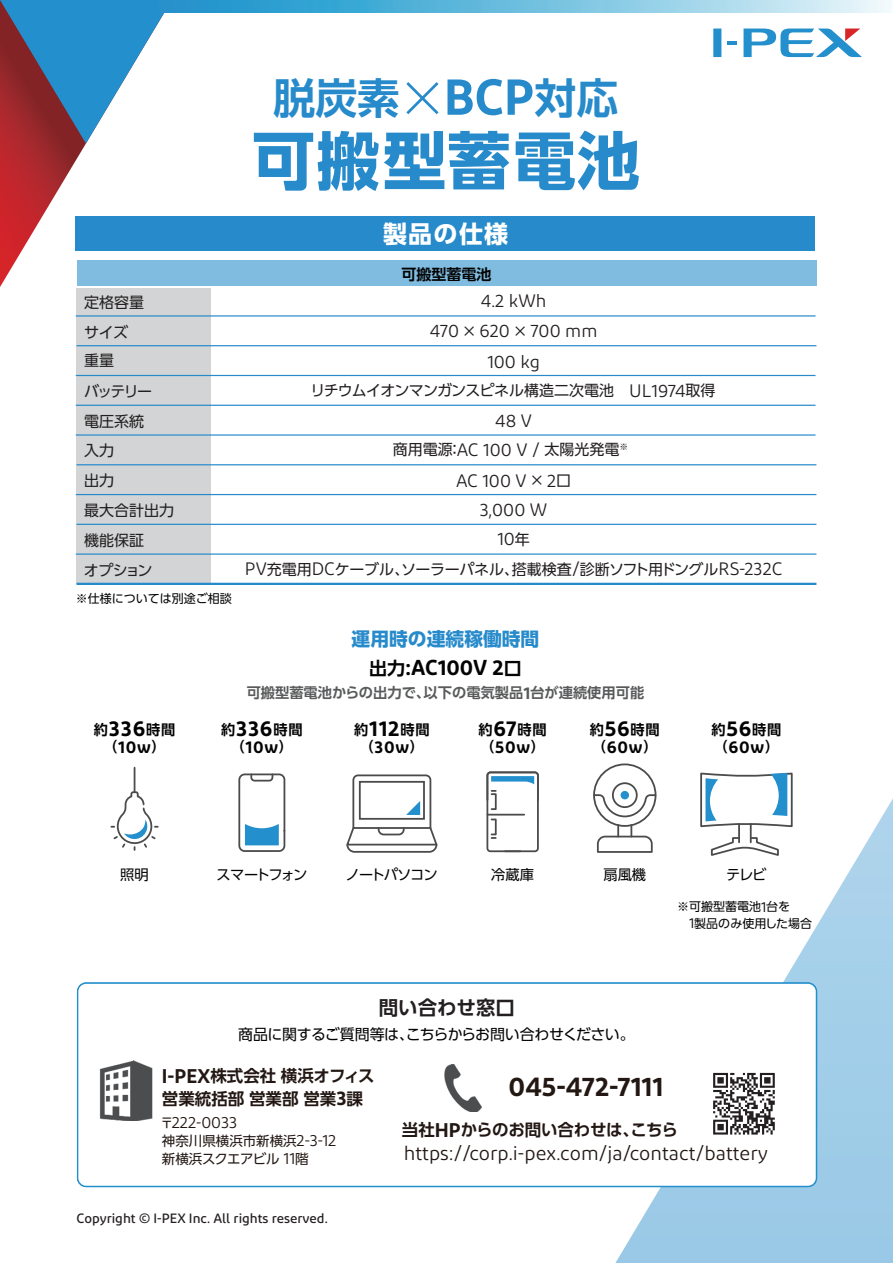
<style>
.page{position:relative;width:893px;height:1263px;background:#fff}
.page>*{position:absolute;margin:0;border:0;box-sizing:border-box;transform-origin:0 0}
.t1{font:700 63px "UD Shin Go Pro";letter-spacing:.02em;color:#268acb}
.t2{font:700 42px "UD Shin Go Pro De";color:#268acb}
.t3{font:600 27px "Diodrum";color:#221713}
.t4{font:700 24px "UD Shin Go Pro";letter-spacing:.055em;color:#fff}
.t5{font:600 21.6px "Diodrum";color:#030303}
.t6{font:19.8px "Diodrum";color:#221713}
.t7{font:700 19.5px "UD Shin Go Pro De";color:#231f20}
.t8{font:700 18.75px "UD Shin Go Pro";color:#268acb}
.t9{font:18px "Diodrum";color:#231f20}
.t10{font:600 17.1px "Diodrum";letter-spacing:.04em;color:#030303}
.t11{font:700 16.5px/22.5px "UD Shin Go Pro De";color:#221713}
.t12{font:700 16.5px "UD Shin Go Pro De";letter-spacing:-.02em;color:#221713}
.t13{font:16.2px "Diodrum";color:#221713}
.t14{font:15px "UD Shin Go Pro";letter-spacing:-.005em;color:#231f20}
.t15{font:15px "UD Shin Go Pro";letter-spacing:-.05em;color:#231f20}
.t16{font:15px "UD Shin Go Pro";letter-spacing:-.035em;color:#030303}
.t17{font:700 15px "UD Shin Go Pro De";color:#030303}
.t18{font:700 14.25px "UD Shin Go Pro De";letter-spacing:.05em;color:#030303}
.t19{font:700 14.25px "UD Shin Go Pro De";color:#595a5b}
.t20{font:14.25px "UD Shin Go Pro";letter-spacing:-.065em;color:#030303}
.t21{font:14.25px "UD Shin Go Pro";letter-spacing:-.125em;color:#030303}
.t22{font:500 13.5px "Diodrum";color:#231f20}
.t23{font:13.5px/18px "UD Shin Go Pro";color:#221713}
.t24{font:12px/16.5px "UD Shin Go Pro";color:#030303}
.s1{font-family:"Diodrum";font-weight:600;font-size:50.4px}
.s2{font-family:"UD Shin Go Pro";font-size:15px}
.s3{font-family:"Diodrum";font-size:18px}
.s4{font-family:"UD Shin Go Pro De";font-weight:700;font-size:18px}
.s5{font-family:"Diodrum";font-weight:600;font-size:17.1px}
.s6{font-family:"Diodrum";font-weight:600;font-size:21.6px}
.s7{font-family:"UD Shin Go Pro De";font-weight:700;font-size:14.25px}
.s8{font-family:"Diodrum";font-size:14.4px}
.s9{font-family:"Diodrum";font-weight:600;font-size:19.8px}
.s10{font-family:"UD Shin Go Pro";font-size:13.5px}
.s11{font-family:"Diodrum";font-size:16.2px}
</style>
<div class="page">
<svg style="left:615px;top:798px;width:278px;height:465px"></svg>
<svg style="left:0;top:143px;width:172px;height:144px"></svg>
<svg style="left:0;top:0;width:164px;height:143px"></svg>
<div style="left:713px;top:29px;width:8px;height:28px;background:#238fcc"></div>
<svg style="left:728px;top:41px;width:9px;height:4px"></svg>
<svg style="left:743px;top:29px;width:119px;height:28px"></svg>
<svg style="left:153px;top:0;width:738px;height:13px;background:#74c0e0"></svg>
<svg style="left:699px;top:772px;width:95px;height:85px"></svg>
<div style="left:238px;top:773px;width:47px;height:79px;border:2px solid #4c4b4b;border-radius:5px"></div>
<svg style="left:249px;top:773px;width:25px;height:9px"></svg>
<svg style="left:245px;top:824px;width:34px;height:21px"></svg>
<svg style="left:346px;top:774px;width:92px;height:79px"></svg>
<svg style="left:486px;top:771px;width:53px;height:82px"></svg>
<div style="left:593px;top:763px;width:63px;height:64px;border:2px solid #4c4b4b;border-radius:50%"></div>
<div style="left:612px;top:782px;width:26px;height:26px;border:2px solid #4c4b4b;border-radius:50%"></div>
<svg style="left:597px;top:825px;width:57px;height:29px"></svg>
<svg style="left:593px;top:793px;width:64px;height:25px"></svg>
<svg style="left:111px;top:768px;width:47px;height:82px"></svg>
<div style="left:77px;top:261px;width:739px;height:25px;background:#80bce0"></div>
<div style="left:77px;top:288px;width:134px;height:296px;background:#d2d4d5"></div>
<hr style="left:76px;top:315px;width:739px;height:2px;background:#268acb">
<hr style="left:77px;top:345px;width:739px;height:1px;background:#268acb">
<hr style="left:76px;top:375px;width:739px;height:1px;background:#268acb">
<hr style="left:76px;top:405px;width:739px;height:1px;background:#268acb">
<hr style="left:76px;top:434px;width:739px;height:2px;background:#268acb">
<hr style="left:77px;top:464px;width:739px;height:1px;background:#268acb">
<hr style="left:76px;top:494px;width:740px;height:1px;background:#268acb">
<hr style="left:77px;top:524px;width:739px;height:1px;background:#268acb">
<hr style="left:76px;top:553px;width:740px;height:2px;background:#268acb">
<hr style="left:77px;top:583px;width:739px;height:2px;background:#268acb">
<svg style="left:406px;top:82px;width:33px;height:33px"></svg>
<div style="left:78px;top:983px;width:738px;height:203px;background:#fff;border-radius:9px"></div>
<div style="left:77px;top:982px;width:740px;height:205px;border:1px solid #238fcc;border-radius:9px"></div>
<img style="left:99px;top:1060px;width:54px;height:60px">
<img style="left:444px;top:1064px;width:38px;height:48px">
<svg style="left:713px;top:1073px;width:62px;height:61px"></svg>
<div style="left:76px;top:217px;width:739px;height:34px;background:#268acb"></div>
<h2 class="t2" style="left:274px;top:63px;width:346px">脱炭素 <span class="s1">BCP</span>対応</h2>
<h1 class="t1" style="left:252px;top:109px;width:390px">可搬型蓄電池</h1>
<h3 class="t4" style="left:383px;top:214px;width:127px">製品の仕様</h3>
<p class="t17" style="left:401px;top:262px;width:91px">可搬型蓄電池</p>
<p class="t14" style="left:84px;top:290px;width:61px">定格容量</p>
<p class="t9" style="left:481px;top:290px;width:67px">4.2 kWh</p>
<p class="t14" style="left:84px;top:320px;width:46px">サイズ</p>
<p class="t9" style="left:430px;top:320px;width:169px">470 <span class="s2">×</span> 620 <span class="s2">×</span> 700 mm</p>
<p class="t14" style="left:84px;top:348px;width:31px">重量</p>
<p class="t9" style="left:487px;top:350px;width:54px">100 kg</p>
<p class="t14" style="left:84px;top:379px;width:70px">バッテリー</p>
<p class="t15" style="left:310px;top:378px;width:407px">リチウムイオンマンガンスピネル構造二次電池　<span class="s3">UL1974</span>取得</p>
<p class="t14" style="left:84px;top:409px;width:61px">電圧系統</p>
<p class="t9" style="left:495px;top:409px;width:38px">48 V</p>
<p class="t14" style="left:84px;top:439px;width:31px">入力</p>
<p class="t14" style="left:393px;top:438px;width:237px">商用電源：<span class="s3">AC 100 V /</span> 太陽光発電<sup>※</sup></p>
<p class="t14" style="left:84px;top:468px;width:31px">出力</p>
<p class="t9" style="left:456px;top:469px;width:117px">AC 100 V <span class="s2">×</span> 2<span class="s2">口</span></p>
<p class="t14" style="left:84px;top:498px;width:91px">最大合計出力</p>
<p class="t9" style="left:480px;top:499px;width:69px">3,000 W</p>
<p class="t14" style="left:84px;top:528px;width:61px">機能保証</p>
<p class="t9" style="left:497px;top:528px;width:34px">10<span class="s2">年</span></p>
<p class="t14" style="left:84px;top:558px;width:70px">オプション</p>
<p class="t14" style="left:245px;top:557px;width:539px"><span class="s3">PV</span>充電用<span class="s3">DC</span>ケーブル、ソーラーパネル、搭載検査<span class="s3">/</span>診断ソフト用ドングル<span class="s3">RS-232C</span></p>
<p class="t24" style="left:76px;top:590px;width:157px">※仕様については別途ご相談</p>
<p class="t8" style="left:352px;top:624px;width:189px">運用時の連続稼働時間</p>
<h3 class="t5" style="left:369px;top:654px;width:154px"><span class="s4">出力</span>:AC100V 2<span class="s4">口</span></h3>
<p class="t19" style="left:247px;top:681px;width:399px">可搬型蓄電池からの出力で、以下の電気製品<span class="s5">1</span>台が連続使用可能</p>
<p class="t18" style="left:94px;top:718px;width:83px">約<span class="s6">336</span>時間</p>
<p class="t10" style="left:103px;top:736px;width:64px"><span class="s7">（</span>10w<span class="s7">）</span></p>
<p class="t18" style="left:221px;top:718px;width:83px">約<span class="s6">336</span>時間</p>
<p class="t10" style="left:231px;top:736px;width:64px"><span class="s7">（</span>10w<span class="s7">）</span></p>
<p class="t18" style="left:354px;top:718px;width:77px">約<span class="s6">112</span>時間</p>
<p class="t10" style="left:360px;top:736px;width:66px"><span class="s7">（</span>30w<span class="s7">）</span></p>
<p class="t18" style="left:479px;top:718px;width:70px">約<span class="s6">67</span>時間</p>
<p class="t10" style="left:480px;top:736px;width:66px"><span class="s7">（</span>50w<span class="s7">）</span></p>
<p class="t18" style="left:590px;top:718px;width:71px">約<span class="s6">56</span>時間</p>
<p class="t10" style="left:592px;top:736px;width:67px"><span class="s7">（</span>60w<span class="s7">）</span></p>
<p class="t18" style="left:711px;top:718px;width:71px">約<span class="s6">56</span>時間</p>
<p class="t10" style="left:714px;top:736px;width:67px"><span class="s7">（</span>60w<span class="s7">）</span></p>
<p class="t20" style="left:120px;top:863px;width:30px">照明</p>
<p class="t21" style="left:217px;top:863px;width:92px">スマートフォン</p>
<p class="t20" style="left:346px;top:863px;width:94px">ノートパソコン</p>
<p class="t20" style="left:491px;top:863px;width:44px">冷蔵庫</p>
<h3 class="t7" style="left:379px;top:992px;width:138px">問い合わせ窓口</h3>
<p class="t20" style="left:603px;top:863px;width:44px">扇風機</p>
<p class="t20" style="left:726px;top:863px;width:42px">テレビ</p>
<p class="t24" style="left:689px;top:898px;width:124px;text-indent:-12px">※可搬型蓄電池<span class="s8">1</span>台を<br><span class="s8">1</span>製品のみ使用した場合</p>
<p class="t16" style="left:238px;top:1023px;width:398px">商品に関するご質問等は、こちらからお問い合わせください。</p>
<p class="t11" style="left:162px;top:1064px;width:214px"><span class="s9">I-PEX</span>株式会社横浜オフィス営業統括部営業部営業<span class="s9">3</span>課</p>
<p class="t13" style="left:160px;top:1112px;width:79px"><span class="s10">〒</span>222-0033</p>
<p class="t23" style="left:162px;top:1131px;width:176px">神奈川県横浜市新横浜<span class="s11">2-3-12</span>新横浜スクエアビル <span class="s11">11</span>階</p>
<h3 class="t3" style="left:509px;top:1069px;width:156px">045-472-7111</h3>
<p class="t12" style="left:402px;top:1116px;width:277px">当社<span class="s9">HP</span>からのお問い合わせは、こちら</p>
<h3 class="t6" style="left:404px;top:1141px;width:366px">https://corp.i-pex.com/ja/contact/battery</h3>
<p class="t22" style="left:77px;top:1210px;width:253px">Copyright © I-PEX Inc. All rights reserved.</p>
</div>
